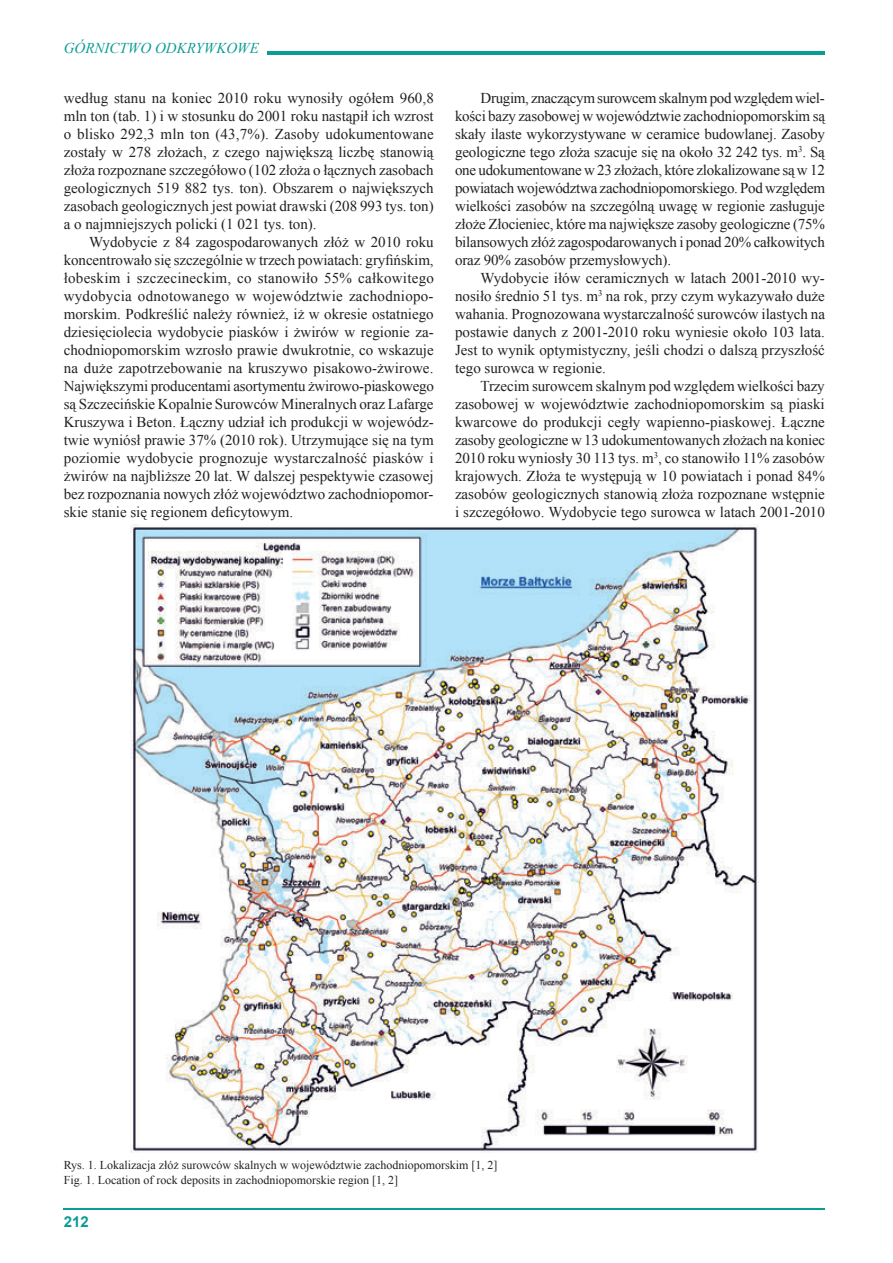
<style>
.page{position:relative;width:893px;height:1263px;background:#fff}
.page>*{position:absolute;margin:0;border:0;box-sizing:border-box;transform-origin:0 0}
.t1{font:15px/18px "Times New Roman";color:#231f20;text-align:justify}
.t2{font:italic 15px "Times New Roman";color:#0b9c94}
.t3{font:700 15px "Arial";color:#0b9c94}
.t4{font:12px/14.4px "Times New Roman";color:#231f20}
</style>
<div class="page">
<hr style="left:64px;top:1208px;width:761px;height:1px;background:#0b9c94">
<hr style="left:267px;top:51px;width:558px;height:3px;background:#0b9c94">
<img style="left:130px;top:524px;width:629px;height:629px">
<p class="t2" style="left:64px;top:37px;width:197px">GÓRNICTWO ODKRYWKOWE</p>
<p class="t1" style="left:64px;top:89px;width:372px">według stanu na koniec 2010 roku wynosiły ogółem 960,8 mln ton (tab. 1) i w stosunku do 2001 roku nastąpił ich wzrost o blisko 292,3 mln ton (43,7%). Zasoby udokumentowane zostały w 278 złożach, z czego największą liczbę stanowią złoża rozpoznane szczegółowo (102 złoża o łącznych zasobach geologicznych 519 882 tys. ton). Obszarem o największych zasobach geologicznych jest powiat drawski (208 993 tys. ton) a o najmniejszych policki (1 021 tys. ton).</p>
<p class="t1" style="left:64px;top:233px;width:372px;text-indent:26px">Wydobycie z 84 zagospodarowanych złóż w 2010 roku koncentrowało się szczególnie w trzech powiatach: gryfińskim, łobeskim i szczecineckim, co stanowiło 55% całkowitego wydobycia odnotowanego w województwie zachodniopo&shy;morskim. Podkreślić należy również, iż w okresie ostatniego dziesięciolecia wydobycie piasków i żwirów w regionie za&shy;chodniopomorskim wzrosło prawie dwukrotnie, co wskazuje na duże zapotrzebowanie na kruszywo pisakowo-żwirowe.<br>Największymi producentami asortymentu żwirowo-piaskowego są Szczecińskie Kopalnie Surowców Mineralnych oraz Lafarge Kruszywa i Beton. Łączny udział ich produkcji w wojewódz&shy;twie wyniósł prawie 37% (2010 rok). Utrzymujące się na tym poziomie wydobycie prognozuje wystarczalność piasków i żwirów na najbliższe 20 lat. W dalszej pespektywie czasowej bez rozpoznania nowych złóż województwo zachodniopomor&shy;skie stanie się regionem deficytowym.</p>
<p class="t1" style="left:455px;top:89px;width:372px;text-indent:26px">Drugim, znaczącym surowcem skalnym pod względem wiel&shy;kości bazy zasobowej w województwie zachodniopomorskim są skały ilaste wykorzystywane w ceramice budowlanej. Zasoby geologiczne tego złoża szacuje się na około 32 242 tys. m<sup>3</sup>. Są one udokumentowane w 23 złożach, które zlokalizowane są w 12 powiatach województwa zachodniopomorskiego. Pod względem wielkości zasobów na szczególną uwagę w regionie zasługuje złoże Złocieniec, które ma największe zasoby geologiczne (75% bilansowych złóż zagospodarowanych i ponad 20% całkowitych oraz 90% zasobów przemysłowych).</p>
<p class="t1" style="left:455px;top:269px;width:371px;text-indent:26px">Wydobycie iłów ceramicznych w latach 2001-2010 wy&shy;nosiło średnio 51 tys. m<sup>3</sup> na rok, przy czym wykazywało duże wahania. Prognozowana wystarczalność surowców ilastych na postawie danych z 2001-2010 roku wyniesie około 103 lata.<br>Jest to wynik optymistyczny, jeśli chodzi o dalszą przyszłość tego surowca w regionie.</p>
<p class="t1" style="left:455px;top:377px;width:372px;text-indent:26px">Trzecim surowcem skalnym pod względem wielkości bazy zasobowej w województwie zachodniopomorskim są piaski kwarcowe do produkcji cegły wapienno-piaskowej. Łączne zasoby geologiczne w 13 udokumentowanych złożach na koniec 2010 roku wyniosły 30 113 tys. m<sup>3</sup>, co stanowiło 11% zasobów krajowych. Złoża te występują w 10 powiatach i ponad 84% zasobów geologicznych stanowią złoża rozpoznane wstępnie i szczegółowo. Wydobycie tego surowca w latach 2001-2010</p>
<p class="t4" style="left:64px;top:1158px;width:435px">Rys. 1. Lokalizacja złóż surowców skalnych w województwie zachodniopomorskim [1, 2]<br>Fig. 1. Location of rock deposits in zachodniopomorskie region [1, 2]</p>
<p class="t3" style="left:64px;top:1212px;width:27px">212</p>
</div>
